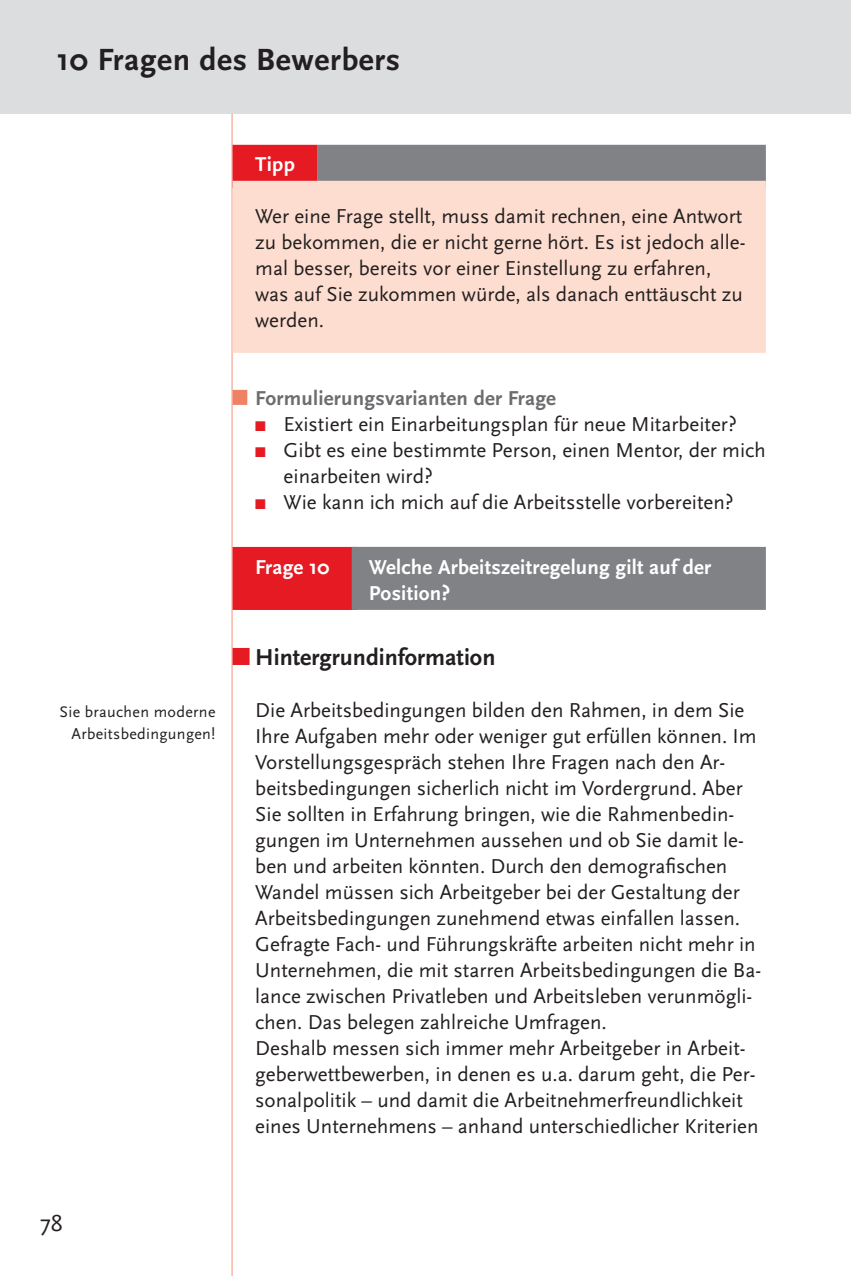
<style>
.page{position:relative;width:851px;height:1276px;background:#fff}
.page>*{position:absolute;margin:0;border:0;box-sizing:border-box;transform-origin:0 0}
.t1{font:700 32px "Scala Sans Pro";letter-spacing:.02em;color:#231f20}
.t2{font:700 24px "Scala Sans Pro";color:#231f20}
.t3{font:24px "Scala Sans Pro";color:#231f20}
.t4{font:21px/26px "Scala Sans Pro";color:#231f20}
.t5{font:700 21px/26px "Scala Sans Pro";letter-spacing:.01em;color:#fff}
.t6{font:700 21px "Scala Sans Pro";letter-spacing:.01em;color:#6c6d70}
.t7{font:16px/22px "Scala Sans Pro";letter-spacing:.02em;color:#231f20;text-align:right}
.s1{color:#e51a23}
</style>
<div class="page">
<hr style="left:0;top:113px;width:850px;height:1px;background:#d1d2d4">
<hr style="left:231px;top:113px;width:1px;height:1163px;background:#f19478">
<div style="left:0;top:0;width:850px;height:113px;background:#dcdddf"></div>
<div style="left:232px;top:145px;width:85px;height:43px;background:#e51a23"></div>
<div style="left:317px;top:145px;width:448px;height:43px;background:#808285"></div>
<div style="left:232px;top:181px;width:533px;height:172px;background:#fdddcf"></div>
<div style="left:232px;top:390px;width:15px;height:15px;background:#ef8164"></div>
<div style="left:232px;top:547px;width:125px;height:63px;background:#e51a23"></div>
<div style="left:351px;top:547px;width:414px;height:63px;background:#808285"></div>
<div style="left:232px;top:648px;width:17px;height:17px;background:#e51a23"></div>
<h1 class="t1" style="left:57px;top:37px;width:345px">10 Fragen des Bewerbers</h1>
<p class="t5" style="left:255px;top:150px;width:41px">Tipp</p>
<p class="t4" style="left:255px;top:202px;width:491px">Wer eine Frage stellt, muss damit rechnen, eine Antwort zu bekommen, die er nicht gerne hört. Es ist jedoch alle&shy;mal besser, bereits vor einer Einstellung zu erfahren, was auf Sie zukommen würde, als danach enttäuscht zu werden.</p>
<p class="t6" style="left:255px;top:383px;width:302px">Formulierungsvarianten der Frage</p>
<p class="t4" style="left:255px;top:410px;width:483px"><span class="s1">■</span> Existiert ein Einarbeitungsplan für neue Mitarbeiter?</p>
<p class="t4" style="left:283px;top:436px;width:483px;text-indent:-28px"><span class="s1">■</span> Gibt es eine bestimmte Person, einen Mentor, der mich einarbeiten wird?</p>
<p class="t4" style="left:255px;top:488px;width:480px"><span class="s1">■</span> Wie kann ich mich auf die Arbeitsstelle vor bereiten?</p>
<p class="t7" style="left:59px;top:700px;width:157px">Sie brauchen moderne<br>Arbeitsbedingungen!</p>
<p class="t3" style="left:40px;top:1206px;width:25px">78</p>
<p class="t5" style="left:255px;top:553px;width:76px">Frage 10</p>
<p class="t5" style="left:368px;top:553px;width:344px">Welche Arbeitszeitregelung gilt auf der<br>Position?</p>
<p class="t2" style="left:255px;top:640px;width:242px">Hintergrundinformation</p>
<p class="t4" style="left:255px;top:696px;width:507px">Die Arbeitsbedingungen bilden den Rahmen, in dem Sie Ihre Aufgaben mehr oder weniger gut erfüllen können. Im Vorstellungsgespräch stehen Ihre Fragen nach den Ar&shy;beitsbedingungen sicherlich nicht im Vordergrund. Aber Sie sollten in Erfahrung bringen, wie die Rahmenbedin&shy;gungen im Unternehmen aussehen und ob Sie damit le&shy;ben und arbeiten könnten. Durch den demografischen Wandel müssen sich Arbeitgeber bei der Gestaltung der Arbeitsbedingungen zunehmend etwas einfallen lassen.<br>Gefragte Fach- und Führungskräfte arbeiten nicht mehr in Unternehmen, die mit starren Arbeitsbedingungen die Ba&shy;lance zwischen Privatleben und Arbeitsleben verunmögli&shy;chen. Das belegen zahlreiche Umfragen.<br>Deshalb messen sich immer mehr Arbeitgeber in Arbeit&shy;geberwettbewerben, in denen es u.a. darum geht, die Per&shy;sonalpolitik – und damit die Arbeitnehmerfreundlichkeit eines Unternehmens – anhand unterschiedlicher Kriterien</p>
</div>
